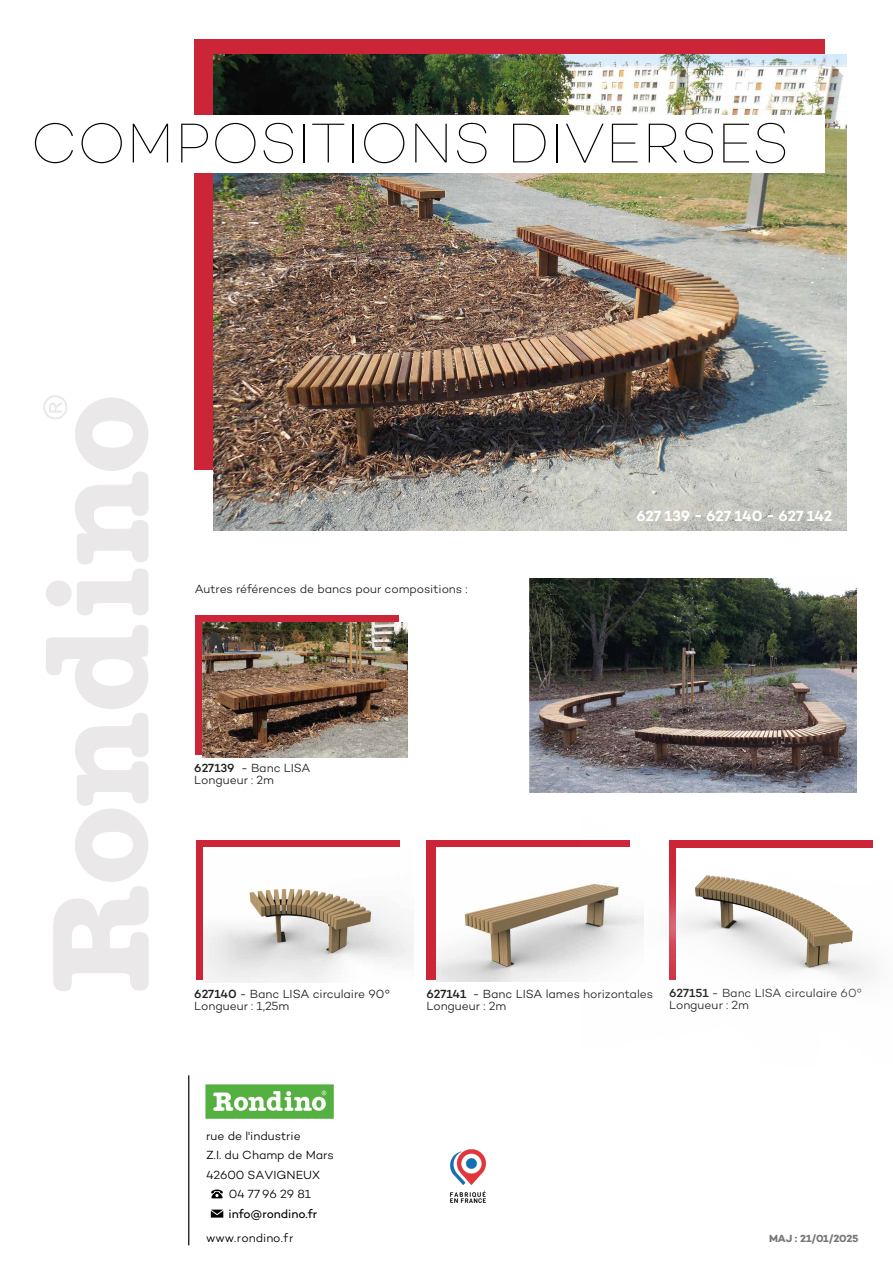
<style>
.page{position:relative;width:893px;height:1263px;background:#fff}
.page>*{position:absolute;margin:0;border:0;box-sizing:border-box;transform-origin:0 0}
.t1{font:100 57px "Campton";color:#000101}
.t2{font:600 15px "Campton";letter-spacing:-.005em;color:#fff}
.t3{font:300 12px/12px "Campton";color:#1f1f1d}
.t4{font:300 12px "Campton";color:#000101}
.t5{font:12px "Campton";color:#000101}
.t6{font:700 10.5px "Campton";letter-spacing:-.025em;color:#777779}
.s1{font-weight:500}
</style>
<div class="page">
<div style="left:194px;top:39px;width:631px;height:430px;background:#cc2537"></div>
<svg style="left:43px;top:395px;width:105px;height:220px"></svg>
<svg style="left:46px;top:625px;width:103px;height:366px"></svg>
<hr style="left:188px;top:1075px;width:1px;height:170px;background:#000">
<img style="left:205px;top:1084px;width:129px;height:35px">
<svg style="left:211px;top:1189px;width:12px;height:9px"></svg>
<svg style="left:211px;top:1209px;width:12px;height:8px"></svg>
<img style="left:450px;top:1149px;width:36px;height:54px">
<div style="left:196px;top:841px;width:204px;height:139px;background:#cc2537"></div>
<img style="left:203px;top:848px;width:210px;height:135px">
<div style="left:195px;top:616px;width:204px;height:139px;background:#cc2537"></div>
<img style="left:202px;top:623px;width:206px;height:134px">
<img style="left:530px;top:578px;width:326px;height:214px">
<div style="left:427px;top:840px;width:203px;height:139px;background:#cc2537"></div>
<img style="left:436px;top:848px;width:144px;height:133px">
<img style="left:213px;top:55px;width:634px;height:475px">
<div style="left:35px;top:115px;width:790px;height:58px;background:#fff"></div>
<img style="left:580px;top:783px;width:295px;height:199px">
<h1 class="t1" style="left:31px;top:108px;width:760px">COMPOSITIONS DIVERSES</h1>
<p class="t3" style="left:195px;top:583px;width:274px">Autres références de bancs pour compositions :</p>
<p class="t3" style="left:194px;top:762px;width:118px"><span class="s1">627139</span> - Banc LISA<br>Longueur : 2m</p>
<p class="t2" style="left:636px;top:506px;width:197px">627 139 - 627 140 - 627 142</p>
<p class="t3" style="left:194px;top:988px;width:198px"><span class="s1">627140</span> - Banc LISA circulaire 90°<br>Longueur : 1,25m</p>
<p class="t3" style="left:426px;top:988px;width:228px"><span class="s1">627141</span> - Banc LISA lames horizontales<br>Longueur : 2m</p>
<p class="t3" style="left:669px;top:986px;width:195px"><span class="s1">627151</span> - Banc LISA circulaire 60°<br>Longueur : 2m</p>
<p class="t4" style="left:206px;top:1128px;width:96px">rue de l'industrie</p>
<p class="t4" style="left:206px;top:1148px;width:129px">Z.I. du Champ de Mars</p>
<p class="t4" style="left:206px;top:1167px;width:116px">42600 SAVIGNEUX</p>
<p class="t4" style="left:229px;top:1187px;width:84px">04 77 96 29 81</p>
<p class="t5" style="left:229px;top:1206px;width:90px">info@rondino.fr</p>
<p class="t4" style="left:206px;top:1230px;width:89px">www.rondino.fr</p>
<p class="t6" style="left:769px;top:1232px;width:91px">MAJ : 21/01/2025</p>
</div>
